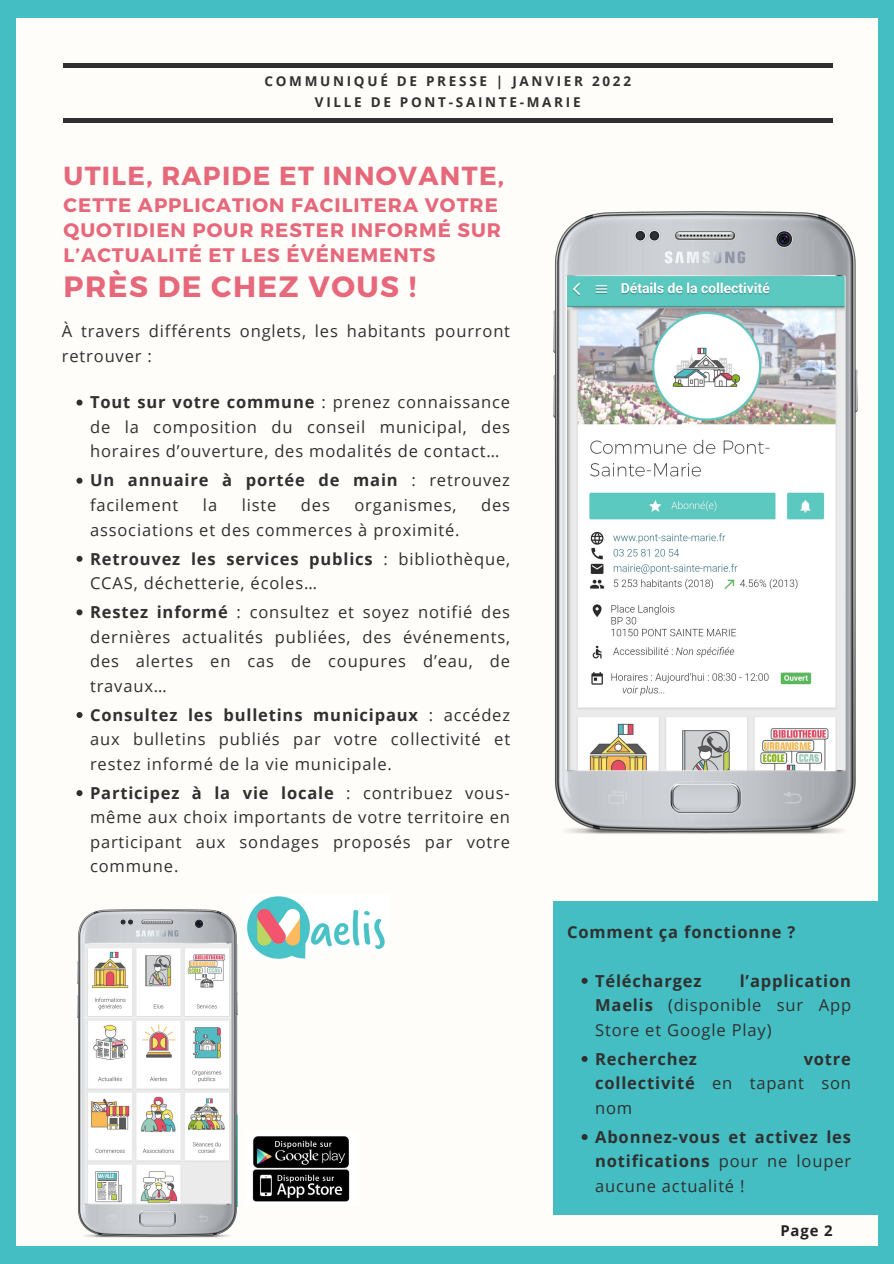
<style>
.page{position:relative;width:894px;height:1264px;background:#fff}
.page>*{position:absolute;margin:0;border:0;box-sizing:border-box;transform-origin:0 0}
.t1{font:700 29.4px "Montserrat";letter-spacing:.05em;color:#e6687a}
.t2{font:700 26.1px "Montserrat";letter-spacing:.05em;color:#e6687a}
.t3{font:700 19.5px/24.8px "Montserrat";letter-spacing:.05em;color:#e6687a}
.t4{font:16.5px/24.5px "Open Sans";letter-spacing:.05em;color:#303030;text-align:justify}
.t5{font:700 16.5px/24.5px "Open Sans";letter-spacing:.05em;color:#303030;text-align:justify}
.t6{font:700 14.85px "Open Sans";color:#222}
.t7{font:700 13.5px "Open Sans";letter-spacing:.2em;color:#303030}
.s1{font-weight:700}
.s2{font-weight:400}
</style>
<div class="page">
<div style="left:0;top:0;width:893px;height:1263px;background:#44bec2"></div>
<div style="left:17px;top:18px;width:860px;height:1228px;background:#fffdfa"></div>
<img style="left:258px;top:951px;width:48px;height:8px">
<div style="left:553px;top:900px;width:340px;height:313px;background:#44bec2"></div>
<hr style="left:63px;top:119px;width:769px;height:3px;background:#303030">
<hr style="left:63px;top:64px;width:769px;height:3px;background:#303030">
<img style="left:553px;top:211px;width:304px;height:623px">
<img style="left:77px;top:909px;width:160px;height:328px">
<img style="left:247px;top:896px;width:138px;height:55px">
<img style="left:252px;top:1136px;width:98px;height:66px">
<svg style="left:76px;top:399px;width:6px;height:6px"></svg>
<svg style="left:76px;top:477px;width:6px;height:6px"></svg>
<svg style="left:76px;top:556px;width:6px;height:6px"></svg>
<svg style="left:76px;top:609px;width:6px;height:6px"></svg>
<svg style="left:76px;top:712px;width:6px;height:6px"></svg>
<svg style="left:76px;top:790px;width:6px;height:6px"></svg>
<svg style="left:581px;top:977px;width:6px;height:6px"></svg>
<svg style="left:581px;top:1056px;width:6px;height:5px"></svg>
<svg style="left:581px;top:1134px;width:6px;height:5px"></svg>
<p class="t7" style="left:264px;top:72px;width:368px">COMMUNIQUÉ DE PRESSE | JANVIER 2022</p>
<p class="t7" style="left:315px;top:92px;width:267px">VILLE DE PONT-SAINTE-MARIE</p>
<p class="t2" style="left:64px;top:159px;width:442px">UTILE, RAPIDE ET INNOVANTE,</p>
<p class="t3" style="left:64px;top:192px;width:439px">CETTE APPLICATION FACILITERA VOTRE<br>QUOTIDIEN POUR RESTER INFORMÉ SUR<br>L’ACTUALITÉ ET LES ÉVÉNEMENTS</p>
<p class="t1" style="left:64px;top:267px;width:354px">PRÈS DE CHEZ VOUS !</p>
<p class="t4" style="left:62px;top:318px;width:449px">À travers différents onglets, les habitants pourront retrouver :</p>
<p class="t4" style="left:90px;top:390px;width:421px"><span class="s1">Tout sur votre commune</span> : prenez connaissance de la composition du conseil municipal, des horaires d’ouverture, des modalités de contact…</p>
<p class="t5" style="left:90px;top:468px;width:421px">Un annuaire à portée de main <span class="s2">: retrouvez facilement</span></p>
<p class="t4" style="left:203px;top:492px;width:16px">la</p>
<p class="t4" style="left:242px;top:492px;width:36px">liste</p>
<p class="t4" style="left:301px;top:492px;width:30px">des</p>
<p class="t4" style="left:354px;top:492px;width:103px">organismes,</p>
<p class="t4" style="left:481px;top:492px;width:30px">des</p>
<p class="t4" style="left:90px;top:517px;width:371px">associations et des commerces à proximité.</p>
<p class="t4" style="left:90px;top:546px;width:421px"><span class="s1">Retrouvez les services publics</span> : bibliothèque,<br>CCAS, déchetterie, écoles…</p>
<p class="t4" style="left:90px;top:599px;width:421px"><span class="s1">Restez informé</span> : consultez et soyez notifié des dernières actualités publiées, des événements, des alertes en cas de coupures d’eau, de travaux…</p>
<p class="t4" style="left:90px;top:702px;width:421px"><span class="s1">Consultez les bulletins municipaux</span> : accédez aux bulletins publiés par votre collectivité et restez informé de la vie municipale.</p>
<p class="t4" style="left:90px;top:780px;width:421px"><span class="s1">Participez à la vie locale</span> : contribuez vous&shy;même aux choix importants de votre territoire en participant aux sondages proposés par votre commune.</p>
<p class="t5" style="left:567px;top:918px;width:230px">Comment ça fonctionne ?</p>
<p class="t5" style="left:595px;top:967px;width:108px">Téléchargez</p>
<p class="t4" style="left:595px;top:967px;width:257px;text-indent:145px"><span class="s1">l’application Maelis</span> (disponible sur App Store et Google Play)</p>
<p class="t5" style="left:595px;top:1046px;width:103px">Recherchez</p>
<p class="t5" style="left:595px;top:1046px;width:257px;text-indent:208px">votre collectivité <span class="s2">en tapant son nom</span></p>
<p class="t5" style="left:595px;top:1124px;width:257px">Abonnez-vous et activez les notifications <span class="s2">pour ne louper aucune actualité !</span></p>
<p class="t6" style="left:780px;top:1219px;width:54px">Page 2</p>
</div>
